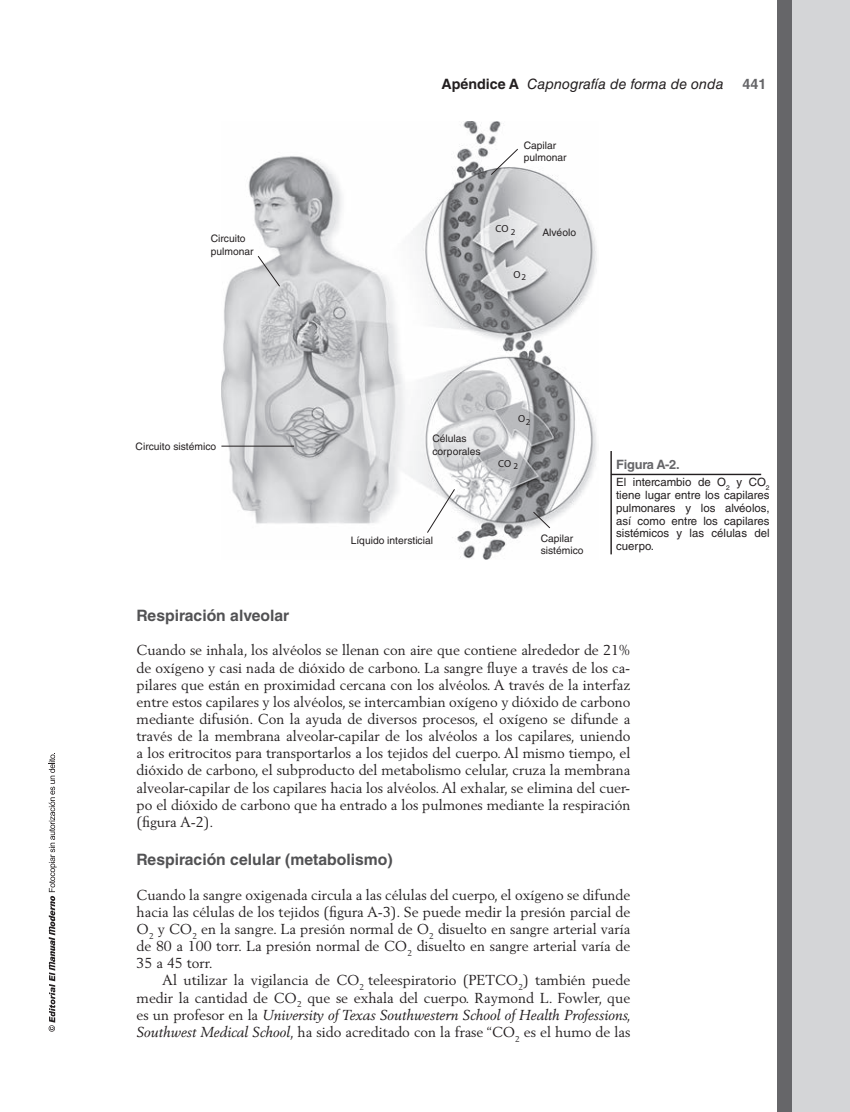
<style>
.page{position:relative;width:850px;height:1112px;background:#fff}
.page>*{position:absolute;margin:0;border:0;box-sizing:border-box;transform-origin:0 0}
.t1{font:700 15.8px "Helvetica LT Std";color:#525254}
.t2{font:14.2px/17.2px "Berling LT Std";color:#231f20;text-align:justify}
.t3{font:italic 14.2px "Helvetica LT Std";color:#231f20}
.t4{font:700 14.2px "Helvetica LT Std";color:#666669}
.t5{font:700 12.8px "Helvetica LT Std";letter-spacing:-.02em;color:#666669}
.t6{font:11.4px/12.8px "Helvetica LT Std";color:#231f20;text-align:justify}
.t7{font:10.2px/12.4px "Helvetica";color:#231f20}
.t8{font:10.2px "Helvetica Neue";color:#231f20}
.s1{font-weight:700;font-style:normal}
.s2{font-style:italic}
</style>
<div class="page">
<svg style="left:49px;top:753px;width:8px;height:279px"></svg>
<div style="left:792px;top:0;width:58px;height:1112px;background:#d4d5d7"></div>
<div style="left:778px;top:0;width:14px;height:1112px;background:#666669"></div>
<img style="left:222px;top:121px;width:375px;height:438px">
<svg style="left:491px;top:149px;width:27px;height:26px"></svg>
<svg style="left:533px;top:512px;width:17px;height:16px"></svg>
<svg style="left:427px;top:489px;width:28px;height:44px"></svg>
<svg style="left:258px;top:256px;width:22px;height:31px"></svg>
<hr style="left:222px;top:446px;width:72px;height:1px;background:#231f20">
<hr style="left:610px;top:451px;width:2px;height:103px;background:#231f20">
<hr style="left:611px;top:474px;width:150px;height:1px;background:#231f20">
<p class="t3" style="left:441px;top:79px;width:284px"><span class="s1">Apéndice A</span> Capnografía de forma de onda</p>
<p class="t4" style="left:743px;top:79px;width:25px">441</p>
<p class="t7" style="left:211px;top:234px;width:44px">Circuito pulmonar</p>
<p class="t7" style="left:136px;top:441px;width:82px">Circuito sistémico</p>
<p class="t7" style="left:524px;top:140px;width:44px">Capilar pulmonar</p>
<p class="t8" style="left:496px;top:225px;width:21px">CO <sub>2</sub></p>
<p class="t7" style="left:542px;top:227px;width:35px">Alvéolo</p>
<p class="t8" style="left:514px;top:270px;width:14px">O<sub>2</sub></p>
<p class="t7" style="left:432px;top:433px;width:50px">Células corporales</p>
<p class="t8" style="left:518px;top:415px;width:14px">O<sub>2</sub></p>
<p class="t8" style="left:498px;top:459px;width:21px">CO <sub>2</sub></p>
<p class="t7" style="left:351px;top:535px;width:84px">Líquido intersticial</p>
<p class="t7" style="left:541px;top:533px;width:44px">Capilar sistémico</p>
<p class="t5" style="left:616px;top:460px;width:65px">Figura A-2.</p>
<p class="t6" style="left:616px;top:476px;width:155px">El intercambio de O<sub>2</sub> y CO<sub>2 </sub>tiene lugar entre los capilares pulmonares y los alvéolos, así como entre los capilares sistémicos y las células del cuerpo.</p>
<p class="t1" style="left:137px;top:610px;width:154px">Respiración alveolar</p>
<p class="t2" style="left:137px;top:643px;width:495px">Cuando se inhala, los alvéolos se llenan con aire que contiene alrededor de 21% de oxígeno y casi nada de dióxido de carbono. La sangre fluye a través de los ca&shy;pilares que están en proximidad cercana con los alvéolos. A través de la interfaz entre estos capilares y los alvéolos, se intercambian oxígeno y dióxido de carbono mediante difusión. Con la ayuda de diversos procesos, el oxígeno se difunde a través de la membrana alveolar-capilar de los alvéolos a los capilares, uniendo a los eritrocitos para transportarlos a los tejidos del cuerpo. Al mismo tiempo, el dióxido de carbono, el subproducto del metabolismo celular, cruza la membrana alveolar-capilar de los capilares hacia los alvéolos. Al exhalar, se elimina del cuer&shy;po el dióxido de carbono que ha entrado a los pulmones mediante la respiración (figura A-2).</p>
<p class="t1" style="left:137px;top:854px;width:258px">Respiración celular (metabolismo)</p>
<p class="t2" style="left:137px;top:887px;width:495px">Cuando la sangre oxigenada circula a las células del cuerpo, el oxígeno se difunde hacia las células de los tejidos (figura A-3). Se puede medir la presión parcial de O<sub>2</sub> y CO<sub>2</sub> en la sangre. La presión normal de O<sub>2</sub> disuelto en sangre arterial varía de 80 a 100 torr. La presión normal de CO<sub>2</sub> disuelto en sangre arterial varía de 35 a 45 torr.</p>
<p class="t2" style="left:137px;top:973px;width:496px;text-indent:26px">Al utilizar la vigilancia de CO<sub>2</sub> teleespiratorio (PETCO<sub>2</sub>) también puede medir la cantidad de CO<sub>2</sub> que se exhala del cuerpo. Raymond L. Fowler, que es un profesor en la <span class="s2">University of Texas Southwestern School of Health Professions, Southwest Medical School,</span> ha sido acreditado con la frase “CO<sub>2</sub> es el humo de las</p>
</div>
